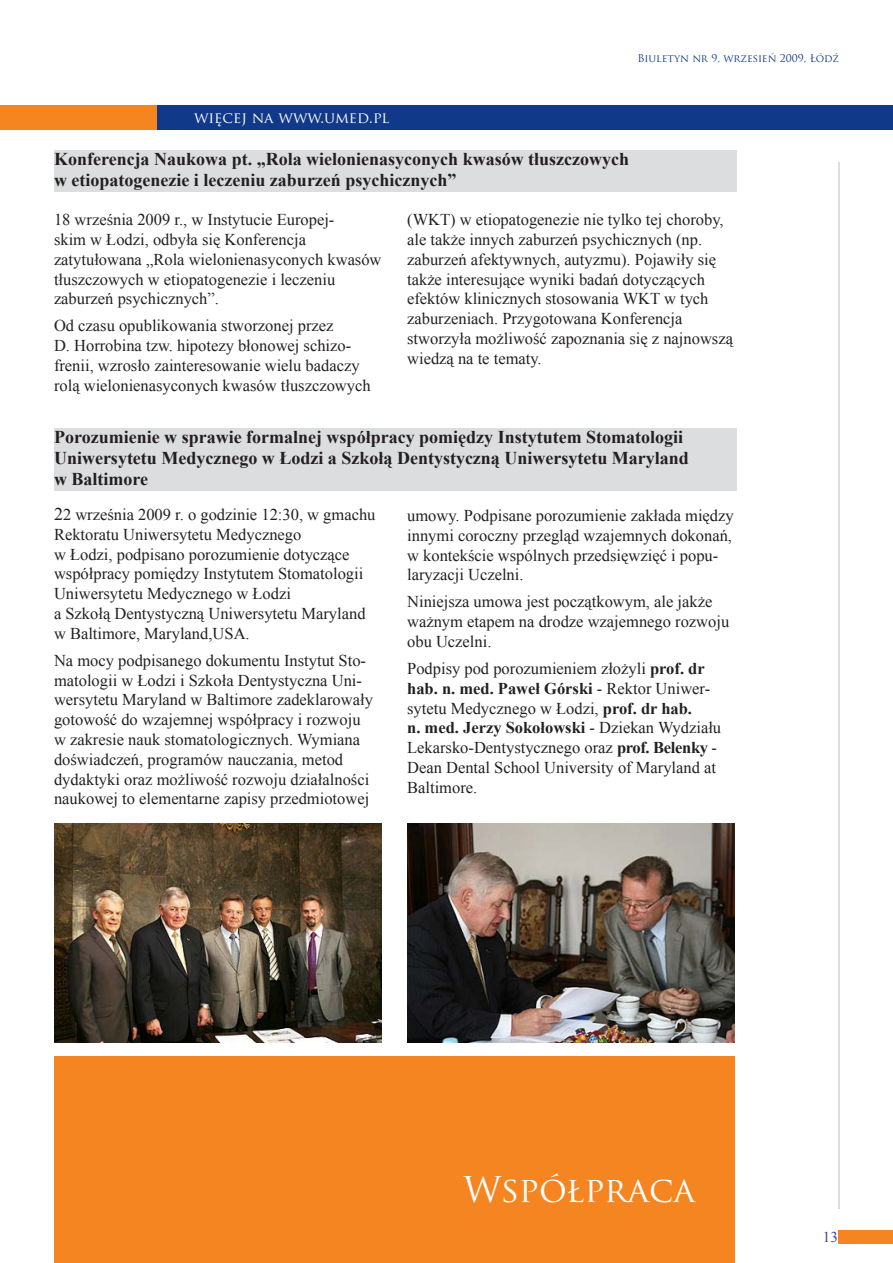
<style>
.page{position:relative;width:893px;height:1263px;background:#fff}
.page>*{position:absolute;margin:0;border:0;box-sizing:border-box;transform-origin:0 0}
.t1{font:34.5px "Trajan Pro";color:#fff}
.t2{font:700 18px/21px "Times New Roman";color:#231f20}
.t3{font:16.5px/19.8px "Times New Roman";color:#231f20}
.t4{font:15px "Trajan Pro";color:#fff}
.t5{font:15px "Times New Roman";color:#3e3f99}
.t6{font:10.5px "Trajan Pro";color:#103a89}
.s1{font-size:18px}
.s2{font-weight:700}
</style>
<div class="page">
<div style="left:0;top:105px;width:893px;height:25px;background:#103a89"></div>
<div style="left:0;top:105px;width:157px;height:25px;background:#f58520"></div>
<div style="left:839px;top:1230px;width:54px;height:14px;background:#f58520"></div>
<hr style="left:839px;top:163px;width:1px;height:1046px;background:#dcdddf">
<div style="left:54px;top:150px;width:682px;height:41px;background:#dcdddf"></div>
<div style="left:54px;top:428px;width:682px;height:63px;background:#dcdddf"></div>
<img style="left:54px;top:824px;width:328px;height:218px">
<div style="left:54px;top:1056px;width:680px;height:207px;background:#f58520"></div>
<img style="left:407px;top:823px;width:327px;height:220px">
<p class="t4" style="left:194px;top:108px;width:197px">więcej na www.umed.pl</p>
<p class="t6" style="left:637px;top:51px;width:203px">Biuletyn nr 9, wrzesień 2009, Łódź</p>
<p class="t2" style="left:54px;top:148px;width:577px">Konferencja Naukowa pt. „Rola wielonienasyconych kwasów tłuszczowych w etiopatogenezie i leczeniu zaburzeń psychicznych”</p>
<p class="t3" style="left:54px;top:209px;width:329px">18 września 2009 r., w Instytucie Europej-<br>skim w Łodzi, odbyła się Konferencja zatytułowana „Rola wielonienasyconych kwasów tłuszczowych w etiopatogenezie i leczeniu zaburzeń psychicznych”.</p>
<p class="t3" style="left:54px;top:316px;width:318px">Od czasu opublikowania stworzonej przez<br>D. Horrobina tzw. hipotezy błonowej schizo&shy;frenii, wzrosło zainteresowanie wielu badaczy rolą wielonienasyconych kwasów tłuszczowych</p>
<p class="t3" style="left:407px;top:209px;width:327px">(WKT) w etiopatogenezie nie tylko tej choroby, ale także innych zaburzeń psychicznych (np. zaburzeń afektywnych, autyzmu). Pojawiły się także interesujące wyniki badań dotyczących efektów klinicznych stosowania WKT w tych zaburzeniach. Przygotowana Konferencja stworzyła możliwość zapoznania się z najnowszą wiedzą na te tematy.</p>
<p class="t2" style="left:54px;top:426px;width:636px">Porozumienie w sprawie formalnej współpracy pomiędzy Instytutem Stomatologii<br>Uniwersytetu Medycznego w Łodzi a Szkołą Dentystyczną Uniwersytetu Maryland w Baltimore</p>
<p class="t3" style="left:54px;top:504px;width:323px"><span class="s1">2</span>2 września 2009 r. o godzinie 12:30, w gmachu Rektoratu Uniwersytetu Medycznego<br>w Łodzi, podpisano porozumienie dotyczące współpracy pomiędzy Instytutem Stomatologii Uniwersytetu Medycznego w Łodzi<br>a Szkołą Dentystyczną Uniwersytetu Maryland w Baltimore, Maryland,USA.</p>
<p class="t3" style="left:54px;top:650px;width:320px">Na mocy podpisanego dokumentu Instytut Sto&shy;matologii w Łodzi i Szkoła Dentystyczna Uni&shy;wersytetu Maryland w Baltimore zadeklarowały gotowość do wzajemnej współpracy i rozwoju w zakresie nauk stomatologicznych. Wymiana doświadczeń, programów nauczania, metod dydaktyki oraz możliwość rozwoju działalności naukowej to elementarne zapisy przedmiotowej</p>
<p class="t3" style="left:407px;top:505px;width:328px">umowy. Podpisane porozumienie zakłada między innymi coroczny przegląd wzajemnych dokonań, w kontekście wspólnych przedsięwzięć i popu&shy;laryzacji Uczelni.</p>
<p class="t3" style="left:407px;top:592px;width:324px">Niniejsza umowa jest początkowym, ale jakże ważnym etapem na drodze wzajemnego rozwoju obu Uczelni.</p>
<p class="t3" style="left:407px;top:658px;width:315px">Podpisy pod porozumieniem złożyli <span class="s2">prof. dr hab. n. med. Paweł Górski</span> - Rektor Uniwer&shy;sytetu Medycznego w Łodzi, <span class="s2">prof. dr hab.<br>n. med. Jerzy Sokołowski</span> - Dziekan Wydziału Lekarsko-Dentystycznego oraz <span class="s2">prof. Belenky</span> - Dean Dental School University of Maryland at Baltimore.</p>
<h1 class="t1" style="left:463px;top:1167px;width:233px">Współpraca</h1>
<p class="t5" style="left:823px;top:1227px;width:16px">13</p>
</div>
